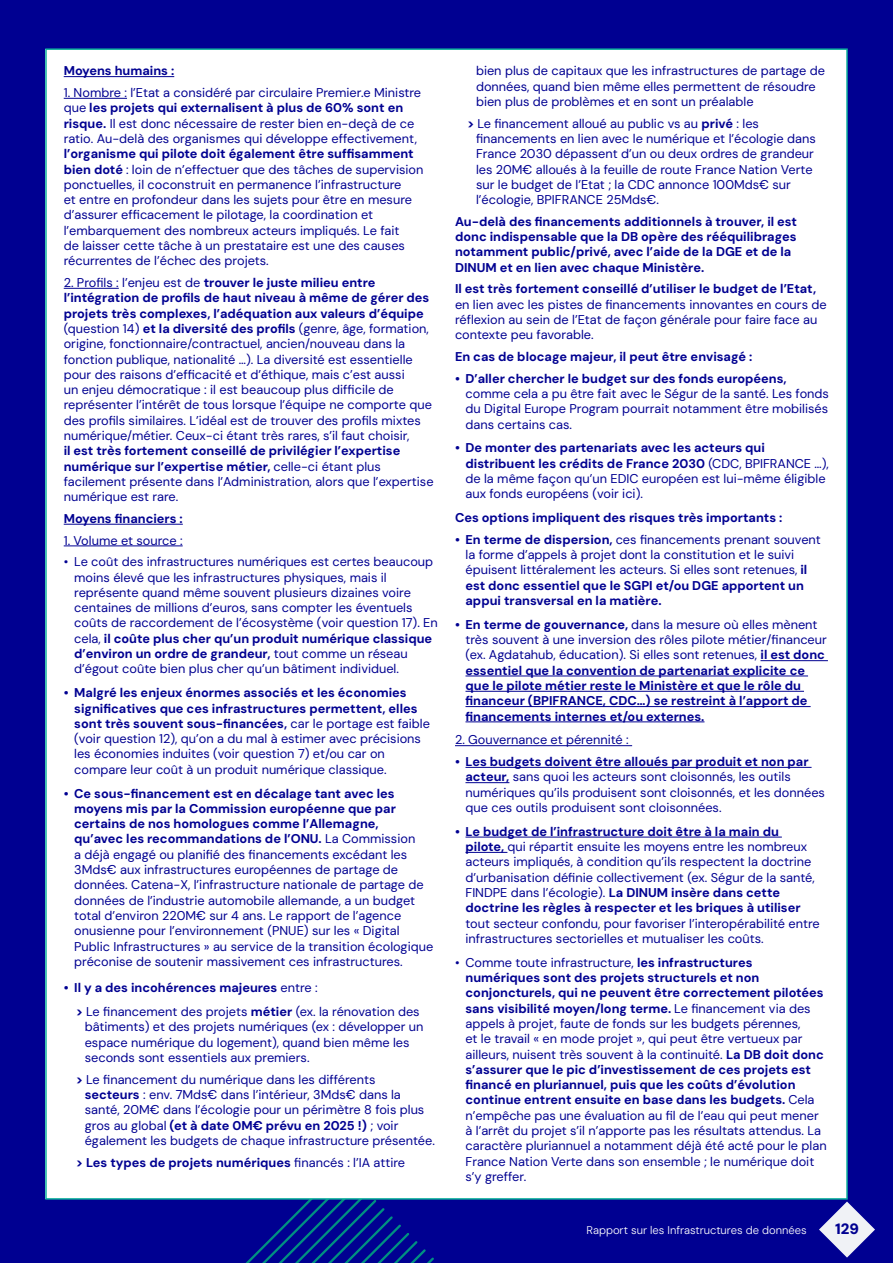
<style>
.page{position:relative;width:893px;height:1263px;background:#000091}
.page>*{position:absolute;margin:0;border:0;box-sizing:border-box;transform-origin:0 0}
.t1{font:900 15px "DM Sans";color:#000091}
.t2{font:12.75px/15.3px "DM Sans";color:#000091}
.t3{font:700 12.75px/15.3px "DM Sans";color:#000091}
.t4{font:300 11.25px "DM Sans";color:#fff}
.s1{font-weight:700}
.s2{font-weight:400}
</style>
<div class="page">
<svg style="left:242px;top:1199px;width:192px;height:64px"></svg>
<div style="left:46px;top:49px;width:801px;height:1150px;background:#fff"></div>
<hr style="left:64px;top:76px;width:110px;height:1px;background:#000091">
<hr style="left:64px;top:98px;width:63px;height:1px;background:#000091">
<hr style="left:64px;top:288px;width:55px;height:1px;background:#000091">
<hr style="left:64px;top:524px;width:119px;height:1px;background:#000091">
<hr style="left:64px;top:546px;width:119px;height:1px;background:#000091">
<hr style="left:760px;top:660px;width:68px;height:1px;background:#000091">
<hr style="left:465px;top:676px;width:343px;height:1px;background:#000091">
<hr style="left:465px;top:691px;width:339px;height:1px;background:#000091">
<hr style="left:465px;top:706px;width:346px;height:1px;background:#000091">
<hr style="left:465px;top:721px;width:239px;height:1px;background:#000091">
<hr style="left:455px;top:745px;width:177px;height:1px;background:#000091">
<hr style="left:465px;top:767px;width:347px;height:1px;background:#000091">
<hr style="left:465px;top:782px;width:44px;height:1px;background:#000091">
<hr style="left:465px;top:837px;width:317px;height:1px;background:#000091">
<hr style="left:465px;top:852px;width:42px;height:1px;background:#000091">
<svg style="left:819px;top:1201px;width:56px;height:57px"></svg>
<p class="t3" style="left:64px;top:63px;width:112px">Moyens humains :</p>
<p class="t2" style="left:64px;top:85px;width:359px">1. Nombre : l’Etat a considéré par circulaire Premier.e Ministre que <span class="s1">les projets qui externalisent à plus de 60% sont en risque.</span> Il est donc nécessaire de rester bien en-deçà de ce ratio. Au-delà des organismes qui développe effectivement,</p>
<p class="t2" style="left:64px;top:146px;width:361px"><span class="s1">l’organisme qui pilote doit également être suffisamment bien doté</span> : loin de n’effectuer que des tâches de supervision ponctuelles, il coconstruit en permanence l’infrastructure<br>et entre en profondeur dans les sujets pour être en mesure d’assurer efficacement le pilotage, la coordination et l’embarquement des nombreux acteurs impliqués. Le fait<br>de laisser cette tâche à un prestataire est une des causes récurrentes de l’échec des projets.</p>
<p class="t2" style="left:64px;top:275px;width:370px">2. Profils : l’enjeu est de <span class="s1">trouver le juste milieu entre l’intégration de profils de haut niveau à même de gérer des projets très complexes, l’adéquation aux valeurs d’équipe </span>(question 14) <span class="s1">et la diversité des profils</span> (genre, âge, formation, origine, fonctionnaire/contractuel, ancien/nouveau dans la fonction publique, nationalité …). La diversité est essentielle pour des raisons d’efficacité et d’éthique, mais c’est aussi<br>un enjeu démocratique : il est beaucoup plus difficile de représenter l’intérêt de tous lorsque l’équipe ne comporte que des profils similaires. L’idéal est de trouver des profils mixtes numérique/métier. Ceux-ci étant très rares, s’il faut choisir,</p>
<p class="t2" style="left:64px;top:443px;width:371px"><span class="s1">il est très fortement conseillé de privilégier l’expertise numérique sur l’expertise métier,</span> celle-ci étant plus facilement présente dans l’Administration, alors que l’expertise numérique est rare.</p>
<p class="t3" style="left:64px;top:511px;width:121px">Moyens financiers :</p>
<p class="t2" style="left:64px;top:532px;width:120px">1. Volume et source :</p>
<p class="t2" style="left:74px;top:554px;width:365px;text-indent:-11px">• Le coût des infrastructures numériques est certes beaucoup moins élevé que les infrastructures physiques, mais il représente quand même souvent plusieurs dizaines voire centaines de millions d’euros, sans compter les éventuels coûts de raccordement de l’écosystème (voir question 17). En cela, <span class="s1">il coûte plus cher qu’un produit numérique classique d’environ un ordre de grandeur,</span> tout comme un réseau d’égout coûte bien plus cher qu’un bâtiment individuel.</p>
<p class="t2" style="left:74px;top:685px;width:357px;text-indent:-11px"><span class="s1">• Malgré les enjeux énormes associés et les économies significatives que ces infrastructures permettent, elles sont très souvent sous-financées,</span> car le portage est faible (voir question 12), qu’on a du mal à estimer avec précisions les économies induites (voir question 7) et/ou car on compare leur coût à un produit numérique classique.</p>
<p class="t2" style="left:74px;top:785px;width:361px;text-indent:-11px"><span class="s1">• Ce sous-financement est en décalage tant avec les moyens mis par la Commission européenne que par certains de nos homologues comme l’Allemagne,<br>qu’avec les recommandations de l’ONU.</span> La Commission<br>a déjà engagé ou planifié des financements excédant les 3Mds€ aux infrastructures européennes de partage de données. Catena-X, l’infrastructure nationale de partage de données de l’industrie automobile allemande, a un budget total d’environ 220M€ sur 4 ans. Le rapport de l’agence onusienne pour l’environnement (PNUE) sur les « Digital Public Infrastructures » au service de la transition écologique préconise de soutenir massivement ces infrastructures.</p>
<p class="t2" style="left:76px;top:976px;width:345px;line-height:23.9px;text-indent:-12px"><span class="s1">• Il y a des incohérences majeures</span> entre :<br><span class="s1">&gt;</span> Le financement des projets <span class="s1">métier</span> (ex. la rénovation des</p>
<p class="t2" style="left:85px;top:1019px;width:340px">bâtiments) et des projets numériques (ex : développer un espace numérique du logement), quand bien même les seconds sont essentiels aux premiers.</p>
<p class="t2" style="left:85px;top:1071px;width:352px;text-indent:-9px"><span class="s1">&gt;</span> Le financement du numérique dans les différents<br><span class="s1">secteurs</span> : env. 7Mds€ dans l’intérieur, 3Mds€ dans la santé, 20M€ dans l’écologie pour un périmètre 8 fois plus gros au global <span class="s1">(et à date 0M€ prévu en 2025 !)</span> ; voir également les budgets de chaque infrastructure présentée.</p>
<p class="t3" style="left:76px;top:1154px;width:331px">&gt; Les types de projets numériques <span class="s2">financés : l’IA attire</span></p>
<p class="t2" style="left:476px;top:63px;width:350px">bien plus de capitaux que les infrastructures de partage de données, quand bien même elles permettent de résoudre bien plus de problèmes et en sont un préalable</p>
<p class="t2" style="left:476px;top:115px;width:341px;text-indent:-9px"><span class="s1">&gt;</span> Le financement alloué au public vs au <span class="s1">privé</span> : les financements en lien avec le numérique et l’écologie dans France 2030 dépassent d’un ou deux ordres de grandeur les 20M€ alloués à la feuille de route France Nation Verte sur le budget de l’Etat ; la CDC annonce 100Mds€ sur l’écologie, BPIFRANCE 25Mds€.</p>
<p class="t3" style="left:455px;top:214px;width:344px">Au-delà des financements additionnels à trouver, il est donc indispensable que la DB opère des rééquilibrages notamment public/privé, avec l’aide de la DGE et de la DINUM et en lien avec chaque Ministère.</p>
<p class="t3" style="left:455px;top:281px;width:363px">Il est très fortement conseillé d’utiliser le budget de l’Etat,</p>
<p class="t2" style="left:455px;top:297px;width:373px">en lien avec les pistes de financements innovantes en cours de réflexion au sein de l’Etat de façon générale pour faire face au contexte peu favorable.</p>
<p class="t3" style="left:455px;top:349px;width:299px">En cas de blocage majeur, il peut être envisagé :</p>
<p class="t3" style="left:455px;top:371px;width:333px">• D’aller chercher le budget sur des fonds européens,</p>
<p class="t2" style="left:465px;top:386px;width:365px;text-align:justify">comme cela a pu être fait avec le Ségur de la santé. Les fonds du Digital Europe Program pourrait notamment être mobilisés dans certains cas.</p>
<p class="t2" style="left:465px;top:440px;width:365px;text-indent:-11px"><span class="s1">• De monter des partenariats avec les acteurs qui distribuent les crédits de France 2030</span> (CDC, BPIFRANCE …), de la même façon qu’un EDIC européen est lui-même éligible aux fonds européens (voir ici).</p>
<p class="t3" style="left:455px;top:510px;width:329px">Ces options impliquent des risques très importants :</p>
<p class="t2" style="left:465px;top:532px;width:357px;text-indent:-11px"><span class="s1">• En terme de dispersion,</span> ces financements prenant souvent la forme d’appels à projet dont la constitution et le suivi épuisent littéralement les acteurs. Si elles sont retenues, <span class="s1">il est donc essentiel que le SGPI et/ou DGE apportent un appui transversal en la matière.</span></p>
<p class="t3" style="left:465px;top:617px;width:363px;text-indent:-11px">• En terme de gouvernance, <span class="s2">dans la mesure où elles mènent très souvent à une inversion des rôles pilote métier/financeur (ex. Agdatahub, éducation). Si elles sont retenues,</span> il est donc essentiel que la convention de partenariat explicite ce que le pilote métier reste le Ministère et que le rôle du financeur (BPIFRANCE, CDC…) se restreint à l’apport de financements internes et/ou externes.</p>
<p class="t2" style="left:455px;top:732px;width:175px">2. Gouvernance et pérennité :</p>
<p class="t2" style="left:465px;top:754px;width:361px;text-indent:-11px"><span class="s1">• Les budgets doivent être alloués par produit et non par acteur,</span> sans quoi les acteurs sont cloisonnés, les outils numériques qu’ils produisent sont cloisonnés, et les données que ces outils produisent sont cloisonnées.</p>
<p class="t2" style="left:465px;top:824px;width:351px;text-indent:-11px"><span class="s1">• Le budget de l’infrastructure doit être à la main du pilote,</span> qui répartit ensuite les moyens entre les nombreux acteurs impliqués, à condition qu’ils respectent la doctrine d’urbanisation définie collectivement (ex. Ségur de la santé, FINDPE dans l’écologie). <span class="s1">La DINUM insère dans cette doctrine les règles à respecter et les briques à utiliser</span></p>
<p class="t2" style="left:465px;top:915px;width:356px">tout secteur confondu, pour favoriser l’interopérabilité entre infrastructures sectorielles et mutualiser les coûts.</p>
<p class="t2" style="left:465px;top:954px;width:363px;text-indent:-11px">• Comme toute infrastructure, <span class="s1">les infrastructures numériques sont des projets structurels et non conjoncturels, qui ne peuvent être correctement pilotées sans visibilité moyen/long terme.</span> Le financement via des appels à projet, faute de fonds sur les budgets pérennes,<br>et le travail « en mode projet », qui peut être vertueux par ailleurs, nuisent très souvent à la continuité. <span class="s1">La DB doit donc s’assurer que le pic d’investissement de ces projets est financé en pluriannuel, puis que les coûts d’évolution continue entrent ensuite en base dans les budgets.</span> Cela n’empêche pas une évaluation au fil de l’eau qui peut mener à l’arrêt du projet s’il n’apporte pas les résultats attendus. La caractère pluriannuel a notamment déjà été acté pour le plan France Nation Verte dans son ensemble ; le numérique doit s’y greffer.</p>
<p class="t4" style="left:587px;top:1223px;width:221px">Rapport sur les Infrastructures de données</p>
<p class="t1" style="left:835px;top:1220px;width:25px">129</p>
</div>
